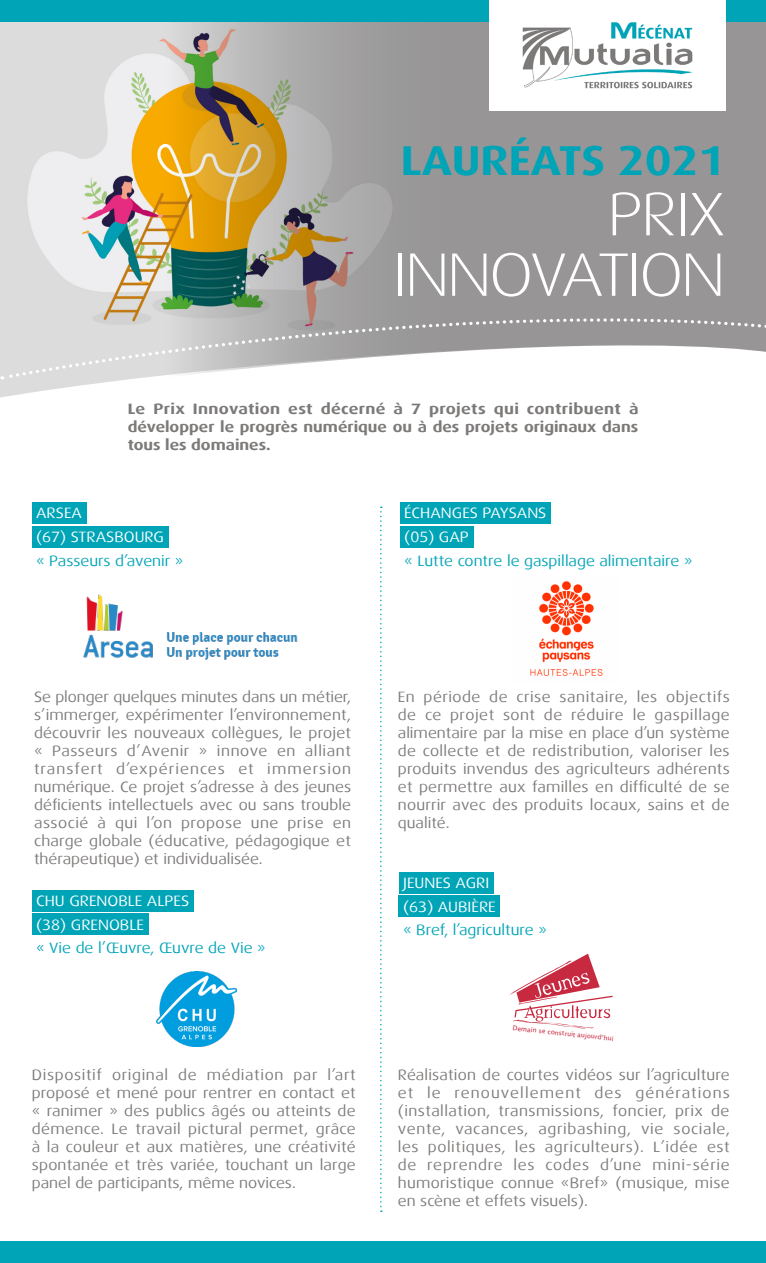
<style>
.page{position:relative;width:766px;height:1263px;background:#fff}
.page>*{position:absolute;margin:0;border:0;box-sizing:border-box;transform-origin:0 0}
.t1{font:300 61.5px/60.4px "Dax Wide";letter-spacing:-.04em;color:#fff;text-align:right}
.t2{font:700 41.7px "Dax Wide";color:#00a4b7}
.t3{font:15px/18px "Dax Wide";letter-spacing:.005em;color:#7c7a79;text-align:justify}
.t4{font:700 15px/18px "Dax Wide";color:#7c7a79;text-align:justify}
.t5{font:15px "Dax Wide";color:#00a4b7}
.t6{font:15px/23.7px "Dax Wide";color:#fff}
.t7{font:6.45px "Lucida Grande";color:#c72a40}
</style>
<div class="page">
<div style="left:0;top:21px;width:26px;height:377px;background:#dcdcdc"></div>
<svg style="left:26px;top:21px;width:739px;height:373px;background:#afaa9c"></svg>
<div style="left:0;top:1242px;width:765px;height:21px;background:#00a4b7"></div>
<svg style="left:1px;top:303px;width:761px;height:78px"></svg>
<div style="left:0;top:0;width:765px;height:21px;background:#00a4b7"></div>
<div style="left:488px;top:0;width:237px;height:111px;background:#fff"></div>
<img style="left:522px;top:22px;width:171px;height:67px">
<div style="left:32px;top:502px;width:54px;height:22px;background:#00a4b7"></div>
<div style="left:32px;top:526px;width:136px;height:21px;background:#00a4b7"></div>
<div style="left:400px;top:502px;width:150px;height:22px;background:#00a4b7"></div>
<div style="left:400px;top:526px;width:73px;height:21px;background:#00a4b7"></div>
<div style="left:32px;top:890px;width:161px;height:21px;background:#00a4b7"></div>
<div style="left:32px;top:914px;width:116px;height:21px;background:#00a4b7"></div>
<div style="left:399px;top:872px;width:94px;height:21px;background:#00a4b7"></div>
<div style="left:399px;top:896px;width:101px;height:21px;background:#00a4b7"></div>
<svg style="left:380px;top:506px;width:2px;height:706px"></svg>
<img style="left:83px;top:594px;width:215px;height:66px">
<img style="left:530px;top:581px;width:73px;height:95px">
<img style="left:157px;top:971px;width:80px;height:75px">
<svg style="left:509px;top:953px;width:104px;height:76px"></svg>
<h2 class="t2" style="left:400px;top:137px;width:326px">LAURÉATS 2021</h2>
<h1 class="t1" style="left:393px;top:185px;width:334px">PRIX<br>INNOVATION</h1>
<p class="t4" style="left:128px;top:399px;width:512px">Le Prix Innovation est décerné à 7 projets qui contribuent à développer le progrès numérique ou à des projets originaux dans tous les domaines.</p>
<p class="t6" style="left:36px;top:501px;width:129px">ARSEA<br>(67) STRASBOURG</p>
<p class="t5" style="left:36px;top:552px;width:149px">« Passeurs d’avenir »</p>
<p class="t6" style="left:404px;top:501px;width:144px">ÉCHANGES PAYSANS (05) GAP</p>
<p class="t5" style="left:404px;top:552px;width:290px">« Lutte contre le gaspillage alimentaire »</p>
<p class="t3" style="left:34px;top:688px;width:318px">Se plonger quelques minutes dans un métier, s’immerger, expérimenter l’environnement, découvrir les nouveaux collègues, le projet « Passeurs d’Avenir » innove en alliant transfert d’expériences et immersion numérique. Ce projet s’adresse à des jeunes déficients intellectuels avec ou sans trouble associé à qui l’on propose une prise en charge globale (éducative, pédagogique et thérapeutique) et individualisée.</p>
<p class="t3" style="left:398px;top:688px;width:333px">En période de crise sanitaire, les objectifs de ce projet sont de réduire le gaspillage alimentaire par la mise en place d’un système de collecte et de redistribution, valoriser les produits invendus des agriculteurs adhérents et permettre aux familles en difficulté de se nourrir avec des produits locaux, sains et de qualité.</p>
<p class="t6" style="left:36px;top:889px;width:154px">CHU GRENOBLE ALPES (38) GRENOBLE</p>
<p class="t5" style="left:36px;top:940px;width:231px">« Vie de l’Œuvre, Œuvre de Vie »</p>
<p class="t6" style="left:403px;top:871px;width:94px">JEUNES AGRI (63) AUBIÈRE</p>
<p class="t5" style="left:403px;top:922px;width:145px">« Bref, l’agriculture »</p>
<p class="t7" style="left:513px;top:1024px;width:103px;rotate:6deg">Demain se construit aujourdʼhui</p>
<p class="t3" style="left:32px;top:1066px;width:325px">Dispositif original de médiation par l’art proposé et mené pour rentrer en contact et « ranimer » des publics âgés ou atteints de démence. Le travail pictural permet, grâce à la couleur et aux matières, une créativité spontanée et très variée, touchant un large panel de participants, même novices.</p>
<p class="t3" style="left:398px;top:1066px;width:333px">Réalisation de courtes vidéos sur l’agriculture et le renouvellement des générations (installation, transmissions, foncier, prix de vente, vacances, agribashing, vie sociale, les politiques, les agriculteurs). L’idée est de reprendre les codes d’une mini-série humoristique connue «Bref» (musique, mise en scène et effets visuels).</p>
</div>
